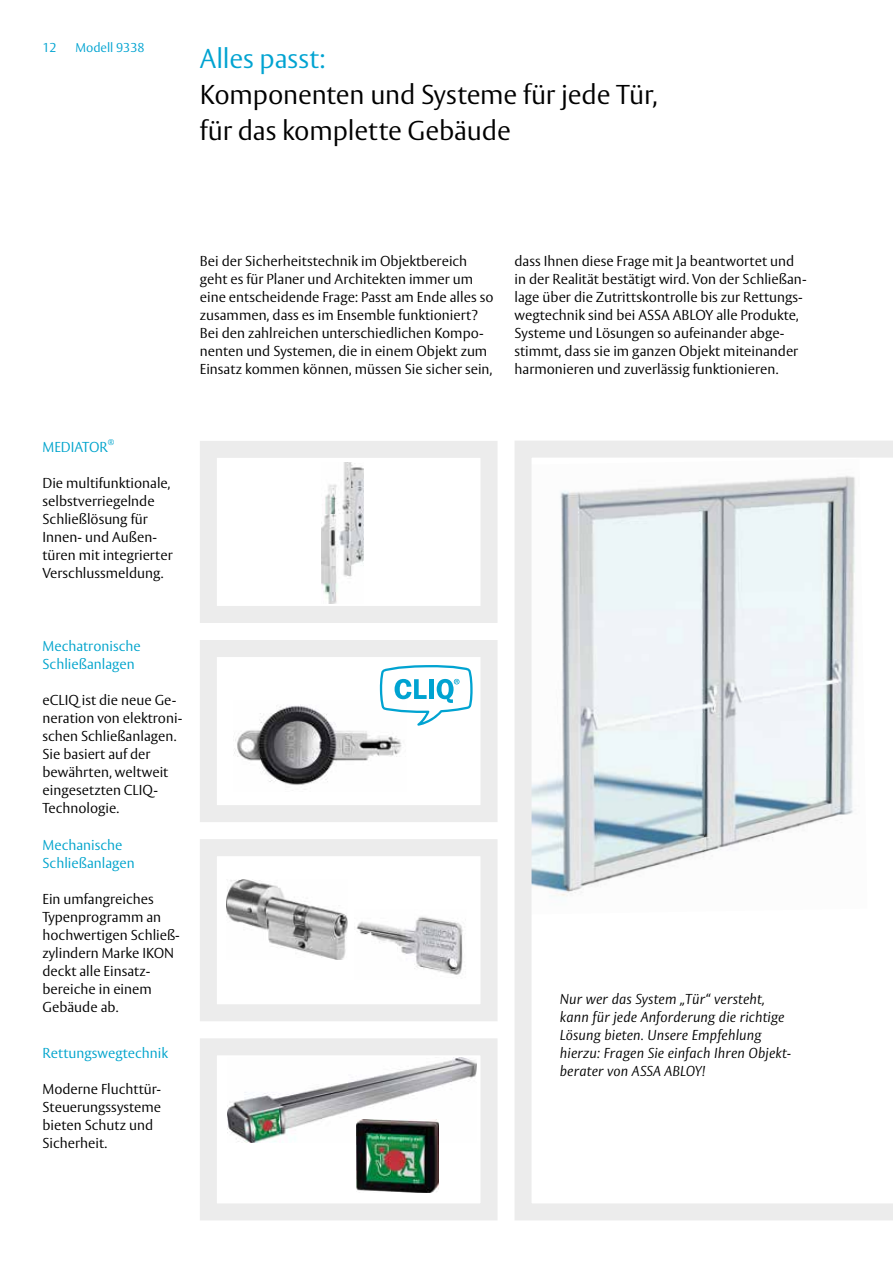
<style>
.page{position:relative;width:893px;height:1263px;background:#fff}
.page>*{position:absolute;margin:0;border:0;box-sizing:border-box;transform-origin:0 0}
.t1{font:300 27px/36px "ASSA Vesta";letter-spacing:-.005em;color:#000}
.t2{font:300 27px "ASSA Vesta";color:#00a3d1}
.t3{font:300 14.25px/18px "ASSA Vesta";color:#000}
.t4{font:italic 300 14.25px/18px "ASSA Vesta";letter-spacing:.01em;color:#000}
.t5{font:300 14.25px/18px "ASSA Vesta";color:#00a4cc}
.t6{font:300 12.75px "ASSA Vesta";color:#00a3d1}
.t7{font:300 7.5px "ASSA Vesta";color:#00a4cc}
</style>
<div class="page">
<div style="left:200px;top:441px;width:297px;height:182px;border:17px solid #ececec"></div>
<div style="left:200px;top:640px;width:297px;height:182px;border:17px solid #ececec"></div>
<div style="left:200px;top:839px;width:297px;height:182px;border:17px solid #ececec"></div>
<div style="left:200px;top:1038px;width:297px;height:182px;border:17px solid #ececec"></div>
<svg style="left:515px;top:441px;width:378px;height:779px"></svg>
<img style="left:321px;top:462px;width:42px;height:141px">
<img style="left:356px;top:916px;width:107px;height:59px">
<img style="left:226px;top:879px;width:122px;height:80px">
<img style="left:234px;top:704px;width:168px;height:81px">
<img style="left:228px;top:1058px;width:249px;height:84px">
<img style="left:357px;top:1119px;width:81px;height:74px">
<svg style="left:380px;top:665px;width:93px;height:61px"></svg>
<p class="t6" style="left:43px;top:40px;width:16px">12</p>
<p class="t6" style="left:75px;top:40px;width:71px">Modell 9338</p>
<h1 class="t2" style="left:200px;top:43px;width:127px">Alles passt:</h1>
<h1 class="t1" style="left:200px;top:78px;width:459px">Komponenten und Systeme für jede Tür, für das komplette Gebäude</h1>
<p class="t3" style="left:200px;top:253px;width:295px">Bei der Sicherheitstechnik im Objektbereich geht es für Planer und Architekten immer um eine entscheidende Frage: Passt am Ende alles so zusammen, dass es im Ensemble funktioniert?<br>Bei den zahlreichen unterschiedlichen Kompo&shy;nenten und Systemen, die in einem Objekt zum Einsatz kommen können, müssen Sie sicher sein,</p>
<p class="t3" style="left:514px;top:253px;width:294px">dass Ihnen diese Frage mit Ja beantwortet und in der Realität bestätigt wird. Von der Schließan&shy;lage über die Zutrittskontrolle bis zur Rettungs&shy;wegtechnik sind bei ASSA ABLOY alle Produkte, Systeme und Lösungen so aufeinander abge&shy;stimmt, dass sie im ganzen Objekt miteinander harmonieren und zuverlässig funktionieren.</p>
<p class="t5" style="left:43px;top:438px;width:67px">MEDIATOR</p>
<p class="t7" style="left:108px;top:437px;width:8px">®</p>
<p class="t3" style="left:43px;top:474px;width:132px">Die multifunktionale, selbstverriegelnde<br>Schließlösung für<br>Innen- und Außen&shy;türen mit integrierter<br>Verschlussmeldung.</p>
<p class="t5" style="left:43px;top:638px;width:100px">Mechatronische<br>Schließanlagen</p>
<p class="t3" style="left:43px;top:692px;width:141px">eCLIQ ist die neue Ge&shy;neration von elektroni&shy;schen Schließanlagen.<br>Sie basiert auf der bewährten, weltweit eingesetzten CLIQ-<br>Technologie.</p>
<p class="t5" style="left:43px;top:837px;width:94px">Mechanische<br>Schließanlagen</p>
<p class="t3" style="left:43px;top:891px;width:139px">Ein umfangreiches<br>Typenprogramm an hochwertigen Schließ&shy;zylindern Marke IKON deckt alle Einsatz&shy;bereiche in einem<br>Gebäude ab.</p>
<p class="t5" style="left:43px;top:1045px;width:127px">Rettungswegtechnik</p>
<p class="t3" style="left:43px;top:1081px;width:120px">Moderne Fluchttür-<br>Steuerungssysteme bieten Schutz und<br>Sicherheit.</p>
<p class="t4" style="left:560px;top:991px;width:233px">Nur wer das System „Tür“ versteht, kann für jede Anforderung die richtige Lösung bieten. Unsere Empfehlung hierzu: Fragen Sie einfach Ihren Objekt&shy;berater von ASSA ABLOY!</p>
</div>
